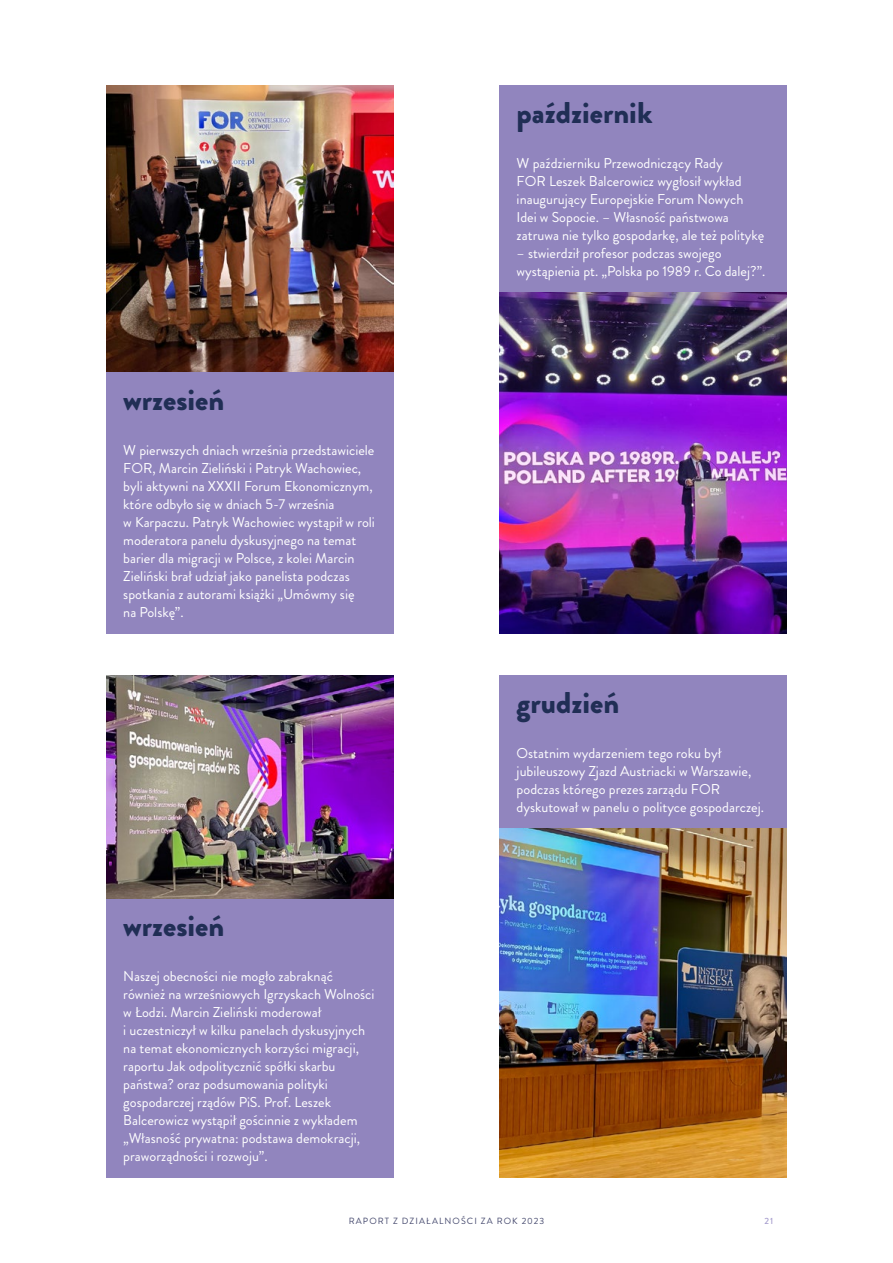
<style>
.page{position:relative;width:893px;height:1263px;background:#fff}
.page>*{position:absolute;margin:0;border:0;box-sizing:border-box;transform-origin:0 0}
.t1{font:900 30px "Brandon Grotesque";color:#202e55}
.t2{font:14.25px/18px "Brandon Grotesque";color:#fff}
.t3{font:9px "Brandon Grotesque";letter-spacing:.12em;color:#44486d}
.t4{font:500 9px "Brandon Grotesque";color:#a69dcd}
</style>
<div class="page">
<img style="left:106px;top:85px;width:287px;height:287px">
<div style="left:106px;top:898px;width:287px;height:280px;background:#9185be"></div>
<div style="left:106px;top:372px;width:287px;height:262px;background:#9185be"></div>
<div style="left:500px;top:85px;width:287px;height:208px;background:#9185be"></div>
<div style="left:500px;top:675px;width:287px;height:154px;background:#9185be"></div>
<img style="left:106px;top:675px;width:287px;height:223px">
<img style="left:500px;top:293px;width:287px;height:341px">
<img style="left:500px;top:829px;width:287px;height:349px">
<h1 class="t1" style="left:123px;top:378px;width:102px">wrzesień</h1>
<p class="t2" style="left:123px;top:441px;width:253px">W pierwszych dniach września przedstawiciele FOR, Marcin Zieliński i Patryk Wachowiec, byli aktywni na XXXII Forum Ekonomicznym, które odbyło się w dniach 5-7 września<br>w Karpaczu. Patryk Wachowiec wystąpił w roli moderatora panelu dyskusyjnego na temat barier dla migracji w Polsce, z kolei Marcin Zieliński brał udział jako panelista podczas spotkania z autorami książki „Umówmy się<br>na Polskę”.</p>
<h1 class="t1" style="left:123px;top:905px;width:102px">wrzesień</h1>
<p class="t2" style="left:123px;top:967px;width:253px">Naszej obecności nie mogło zabraknąć również na wrześniowych Igrzyskach Wolności w Łodzi. Marcin Zieliński moderował<br>i uczestniczył w kilku panelach dyskusyjnych na temat ekonomicznych korzyści migracji, raportu Jak odpolitycznić spółki skarbu państwa? oraz podsumowania polityki gospodarczej rządów PiS. Prof. Leszek Balcerowicz wystąpił gościnnie z wykładem „Własność prywatna: podstawa demokracji, praworządności i rozwoju”.</p>
<h1 class="t1" style="left:517px;top:91px;width:137px">październik</h1>
<p class="t2" style="left:517px;top:154px;width:249px">W październiku Przewodniczący Rady<br>FOR Leszek Balcerowicz wygłosił wykład inaugurujący Europejskie Forum Nowych Idei w Sopocie. – Własność państwowa zatruwa nie tylko gospodarkę, ale też politykę</p>
<p class="t2" style="left:517px;top:244px;width:250px">– stwierdził profesor podczas swojego wystąpienia pt. „Polska po 1989 r. Co dalej?”.</p>
<h1 class="t1" style="left:517px;top:682px;width:104px">grudzień</h1>
<p class="t2" style="left:517px;top:744px;width:249px">Ostatnim wydarzeniem tego roku był jubileuszowy Zjazd Austriacki w Warszawie, podczas którego prezes zarządu FOR dyskutował w panelu o polityce gospodarczej.</p>
<p class="t3" style="left:349px;top:1214px;width:197px">RAPORT Z DZIAŁALNOŚCI ZA ROK 2023</p>
<p class="t4" style="left:765px;top:1214px;width:10px">21</p>
</div>
